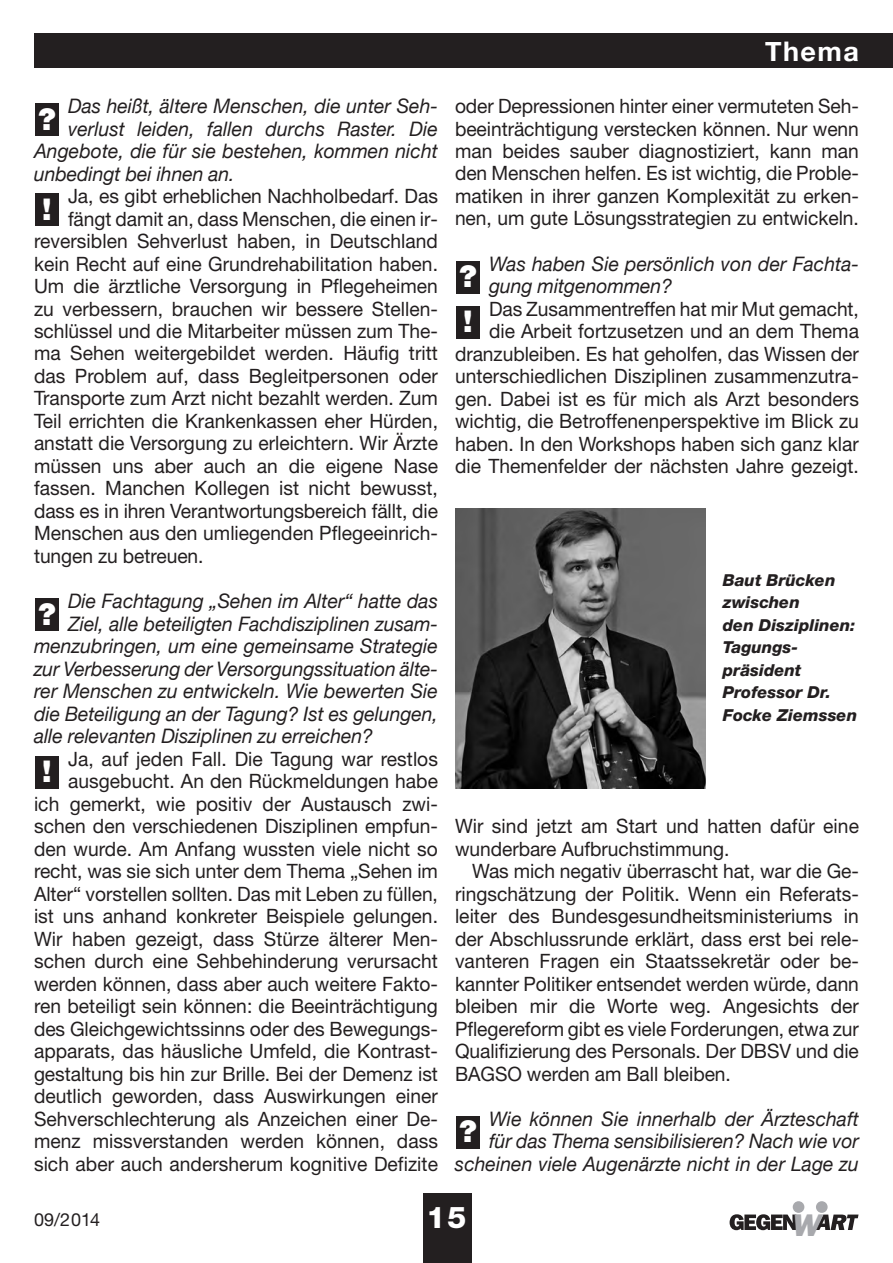
<style>
.page{position:relative;width:893px;height:1263px;background:#fff}
.page>*{position:absolute;margin:0;border:0;box-sizing:border-box;transform-origin:0 0}
.t1{font:italic 800 31.5px "Franklin Gothic";color:#a8a9ad}
.t2{font:900 30px/45px "Helvetica Neue";color:#fff}
.t3{font:800 30px "Helvetica Neue";color:#fff}
.t4{font:700 27px "Helvetica Neue";letter-spacing:.055em;color:#fff}
.t5{font:italic 19.95px/22.5px "Helvetica Neue";color:#231f20}
.t6{font:19.8px/22.5px "Helvetica Neue";letter-spacing:.005em;color:#231f20;text-align:justify}
.t7{font:18px "Helvetica Neue";color:#231f20}
.t8{font:italic 800 16.5px/22.5px "Helvetica Neue";color:#231f20}
</style>
<div class="page">
<svg style="left:730px;top:1214px;width:66px;height:16px"></svg>
<svg style="left:815px;top:1214px;width:43px;height:16px"></svg>
<div style="left:816px;top:1201px;width:12px;height:12px;background:#a8a9ad;border-radius:50%"></div>
<div style="left:793px;top:1201px;width:11px;height:12px;background:#a8a9ad;border-radius:50%"></div>
<div style="left:34px;top:34px;width:859px;height:34px;background:#231f20"></div>
<div style="left:423px;top:1193px;width:49px;height:70px;background:#231f20"></div>
<div style="left:456px;top:261px;width:24px;height:32px;background:#231f20"></div>
<div style="left:456px;top:306px;width:24px;height:32px;background:#231f20"></div>
<div style="left:36px;top:193px;width:23px;height:32px;background:#231f20"></div>
<div style="left:36px;top:756px;width:23px;height:32px;background:#231f20"></div>
<div style="left:36px;top:103px;width:23px;height:32px;background:#231f20"></div>
<div style="left:36px;top:598px;width:23px;height:32px;background:#231f20"></div>
<img style="left:455px;top:508px;width:251px;height:280px">
<div style="left:456px;top:1116px;width:24px;height:32px;background:#231f20"></div>
<p class="t5" style="left:68px;top:94px;width:371px">Das heißt, ältere Menschen, die unter Seh-</p>
<p class="t5" style="left:68px;top:117px;width:371px">verlust leiden, fallen durchs Raster. Die</p>
<p class="t5" style="left:34px;top:139px;width:405px">Angebote, die für sie bestehen, kommen nicht</p>
<p class="t5" style="left:34px;top:162px;width:202px">unbedingt bei ihnen an.</p>
<p class="t6" style="left:68px;top:187px;width:371px">Ja, es gibt erheblichen Nachholbedarf. Das</p>
<p class="t6" style="left:68px;top:209px;width:371px">fängt damit an, dass Menschen, die einen ir-</p>
<p class="t6" style="left:34px;top:232px;width:405px">reversiblen Sehverlust haben, in Deutschland</p>
<p class="t6" style="left:34px;top:254px;width:405px">kein Recht auf eine Grundrehabilitation haben.</p>
<p class="t6" style="left:34px;top:277px;width:405px">Um die ärztliche Versorgung in Pflege heimen</p>
<p class="t6" style="left:34px;top:299px;width:405px">zu verbessern, brauchen wir bessere Stellen-</p>
<p class="t6" style="left:34px;top:322px;width:405px">schlüssel und die Mitarbeiter müssen zum The-</p>
<p class="t6" style="left:34px;top:344px;width:405px">ma Sehen weitergebildet werden. Häufig tritt</p>
<p class="t6" style="left:34px;top:367px;width:405px">das Problem auf, dass Begleitpersonen oder</p>
<p class="t6" style="left:34px;top:389px;width:405px">Transporte zum Arzt nicht bezahlt werden. Zum</p>
<p class="t6" style="left:34px;top:412px;width:405px">Teil errichten die Krankenkassen eher Hürden,</p>
<p class="t6" style="left:34px;top:434px;width:405px">anstatt die Versorgung zu erleichtern. Wir Ärzte</p>
<p class="t6" style="left:34px;top:457px;width:405px">müssen uns aber auch an die eigene Nase</p>
<p class="t6" style="left:34px;top:479px;width:405px">fassen. Manchen Kollegen ist nicht bewusst,</p>
<p class="t6" style="left:34px;top:502px;width:405px">dass es in ihren Verantwortungsbereich fällt, die</p>
<p class="t6" style="left:34px;top:524px;width:405px">Menschen aus den umliegenden Pflegeeinrich-</p>
<p class="t6" style="left:34px;top:547px;width:171px">tungen zu betreuen.</p>
<p class="t5" style="left:68px;top:589px;width:371px">Die Fachtagung „Sehen im Alter“ hatte das</p>
<p class="t5" style="left:68px;top:612px;width:371px">Ziel, alle beteiligten Fachdisziplinen zusam-</p>
<p class="t5" style="left:34px;top:634px;width:405px">menzubringen, um eine gemeinsame Strategie</p>
<p class="t5" style="left:34px;top:657px;width:405px">zur Verbesserung der Versorgungssituation älte-</p>
<p class="t5" style="left:34px;top:679px;width:405px">rer Menschen zu entwickeln. Wie bewerten Sie</p>
<p class="t5" style="left:34px;top:702px;width:405px">die Beteiligung an der Tagung? Ist es gelungen,</p>
<p class="t5" style="left:34px;top:724px;width:340px">alle relevanten Disziplinen zu erreichen?</p>
<p class="t6" style="left:34px;top:749px;width:405px;text-align:right">Ja, auf jeden Fall. Die Tagung war restlos ausgebucht. An den Rückmeldungen habe<br>ich gemerkt, wie positiv der Austausch zwi&shy;schen den verschiedenen Disziplinen empfun&shy;den wurde. Am Anfang wussten viele nicht so recht, was sie sich unter dem Thema „Sehen im Alter“ vorstellen sollten. Das mit Leben zu füllen, ist uns anhand konkreter Beispiele gelungen.<br>Wir haben gezeigt, dass Stürze älterer Men&shy;schen durch eine Sehbehinderung verursacht werden können, dass aber auch weitere Fakto&shy;ren beteiligt sein können: die Beeinträchtigung des Gleichgewichtssinns oder des Bewegungs&shy;apparats, das häusliche Umfeld, die Kontrast&shy;gestaltung bis hin zur Brille. Bei der Demenz ist deutlich geworden, dass Auswirkungen einer Sehverschlechterung als Anzeichen einer De&shy;menz missverstanden werden können, dass sich aber auch andersherum kognitive Defizite</p>
<h2 class="t2" style="left:38px;top:99px;width:19px">?</h2>
<h2 class="t2" style="left:42px;top:189px;width:11px">!</h2>
<h2 class="t2" style="left:38px;top:594px;width:19px">?</h2>
<h2 class="t2" style="left:42px;top:751px;width:11px">!</h2>
<h3 class="t4" style="left:765px;top:35px;width:95px">Thema</h3>
<p class="t6" style="left:455px;top:97px;width:405px">oder Depressionen hinter einer vermuteten Seh&shy;beeinträchtigung verstecken können. Nur wenn man beides sauber diagnostiziert, kann man den Menschen helfen. Es ist wichtig, die Proble&shy;matiken in ihrer ganzen Komplexität zu erken&shy;nen, um gute Lösungsstrategien zu entwickeln.</p>
<p class="t5" style="left:489px;top:252px;width:371px">Was haben Sie persönlich von der Fachta&shy;gung mitgenommen?</p>
<p class="t6" style="left:455px;top:299px;width:405px;text-align:right">Das Zusammentreffen hat mir Mut gemacht,<br>die Arbeit fortzusetzen und an dem Thema dranzubleiben. Es hat geholfen, das Wissen der unterschiedlichen Disziplinen zusammenzutra&shy;gen. Dabei ist es für mich als Arzt besonders wichtig, die Betroffenenperspektive im Blick zu haben. In den Workshops haben sich ganz klar die Themenfelder der nächsten Jahre gezeigt.</p>
<h2 class="t2" style="left:459px;top:256px;width:19px">? !</h2>
<p class="t8" style="left:723px;top:570px;width:136px">Baut Brücken zwischen<br>den Disziplinen:<br>Tagungs&shy;präsident<br>Professor Dr.<br>Focke Ziemssen</p>
<p class="t6" style="left:455px;top:817px;width:405px">Wir sind jetzt am Start und hatten dafür eine wunderbare Aufbruchstimmung.</p>
<p class="t6" style="left:455px;top:862px;width:405px;text-indent:17px">Was mich negativ überrascht hat, war die Ge&shy;ringschätzung der Politik. Wenn ein Referats - leiter des Bundesgesundheitsministeriums in der Abschlussrunde erklärt, dass erst bei rele&shy;vanteren Fragen ein Staatssekretär oder be&shy;kannter Politiker entsendet werden würde, dann bleiben mir die Worte weg. Angesichts der Pflegereform gibt es viele Forderungen, etwa zur Qualifizierung des Personals. Der DBSV und die BAGSO werden am Ball bleiben.</p>
<p class="t5" style="left:455px;top:1107px;width:405px;text-align:right">Wie können Sie innerhalb der Ärzteschaft<br>für das Thema sensibilisieren? Nach wie vor scheinen viele Augenärzte nicht in der Lage zu</p>
<h2 class="t2" style="left:459px;top:1111px;width:19px">?</h2>
<h2 class="t3" style="left:427px;top:1206px;width:41px">15</h2>
<p class="t7" style="left:34px;top:1213px;width:68px">09/2014</p>
<h1 class="t1" style="left:790px;top:1214px;width:30px">W</h1>
</div>
